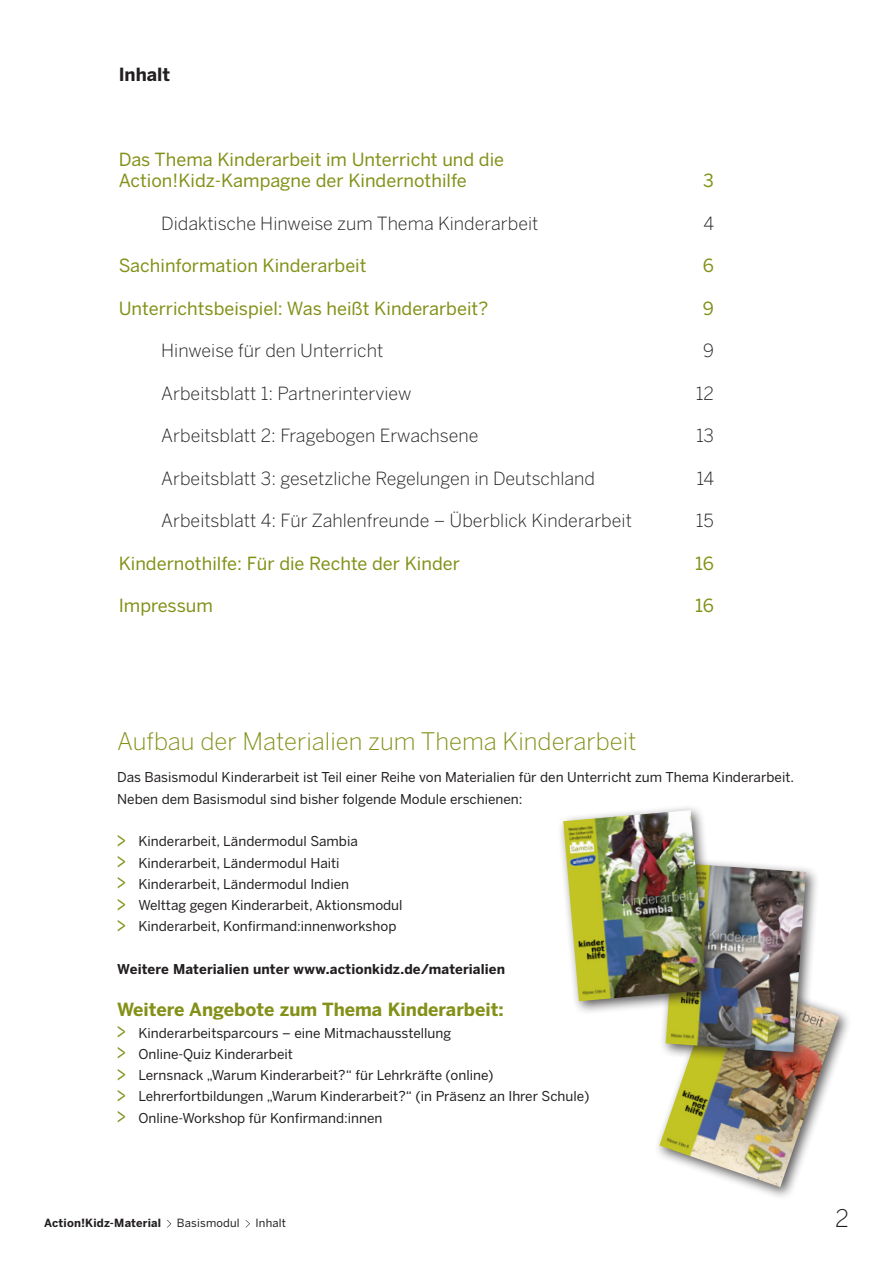
<style>
.page{position:relative;width:893px;height:1263px;background:#fff}
.page>*{position:absolute;margin:0;border:0;box-sizing:border-box;transform-origin:0 0}
.Fließtext{font:300 24px "Benton Sans";color:#839118}
.t1{font:300 24px "Benton Sans";color:#231f20}
.Fließtext-2{font:300 18px "Benton Sans";color:#231f20}
.Fließtext-3{font:18px/21.3px "Benton Sans";color:#839118}
.Zwischentitel{font:700 18px "Benton Sans";color:#839118}
.Fließtext-4{font:700 18px "Benton Sans";color:#231f20}
.Fließtext-5{font:13.5px/21.3px "Benton Sans";color:#231f20}
.Fließtext-6{font:700 13.5px "Benton Sans";letter-spacing:.01em;color:#231f20}
.t2{font:700 11.25px "Benton Sans";letter-spacing:.015em;color:#231f20}
.t3{font:11.25px "Benton Sans";letter-spacing:.015em;color:#231f20}
.s1{font-size:22.5px;color:#839118}
</style>
<div class="page">
<svg style="left:167px;top:1220px;width:4px;height:7px"></svg>
<svg style="left:245px;top:1220px;width:5px;height:7px"></svg>
<div style="left:654px;top:969px;width:199px;height:231px;background:#231f20;opacity:.75"></div>
<img style="left:659px;top:975px;width:180px;height:212px">
<div style="left:659px;top:856px;width:161px;height:210px;background:#231f20;opacity:.75"></div>
<img style="left:666px;top:863px;width:140px;height:189px">
<div style="left:557px;top:804px;width:163px;height:211px;background:#231f20;opacity:.75"></div>
<img style="left:563px;top:810px;width:143px;height:191px">
<p class="Fließtext-4" style="left:119px;top:64px;width:53px">Inhalt</p>
<p class="Fließtext-3" style="left:119px;top:148px;width:387px">Das Thema Kinderarbeit im Unterricht und die<br>Action!Kidz-Kampagne der Kindernothilfe</p>
<p class="Fließtext-3" style="left:703px;top:170px;width:12px">3</p>
<p class="Fließtext-2" style="left:161px;top:212px;width:379px">Didaktische Hinweise zum Thema Kinderarbeit</p>
<p class="Fließtext-2" style="left:703px;top:212px;width:12px">4</p>
<p class="Fließtext-3" style="left:119px;top:255px;width:249px">Sachinformation Kinderarbeit</p>
<p class="Fließtext-3" style="left:703px;top:255px;width:13px">6</p>
<p class="Fließtext-3" style="left:119px;top:297px;width:371px">Unterrichtsbeispiel: Was heißt Kinderarbeit?</p>
<p class="Fließtext-3" style="left:703px;top:297px;width:13px">9</p>
<p class="Fließtext-2" style="left:161px;top:340px;width:224px">Hinweise für den Unterricht</p>
<p class="Fließtext-2" style="left:703px;top:340px;width:12px">9</p>
<p class="Fließtext-2" style="left:161px;top:383px;width:252px">Arbeitsblatt 1: Partnerinterview</p>
<p class="Fließtext-2" style="left:696px;top:383px;width:20px">12</p>
<p class="Fließtext-2" style="left:161px;top:425px;width:319px">Arbeitsblatt 2: Fragebogen Erwachsene</p>
<p class="Fließtext-2" style="left:696px;top:425px;width:19px">13</p>
<p class="Fließtext-2" style="left:161px;top:468px;width:435px">Arbeitsblatt 3: gesetzliche Regelungen in Deutschland</p>
<p class="Fließtext-2" style="left:697px;top:468px;width:19px">14</p>
<p class="Fließtext-2" style="left:161px;top:510px;width:472px">Arbeitsblatt 4: Für Zahlenfreunde – Überblick Kinderarbeit</p>
<p class="Fließtext-2" style="left:696px;top:510px;width:20px">15</p>
<p class="Fließtext-3" style="left:119px;top:552px;width:343px">Kindernothilfe: Für die Rechte der Kinder</p>
<p class="Fließtext-3" style="left:695px;top:552px;width:20px">16</p>
<p class="Fließtext-3" style="left:119px;top:595px;width:96px">Impressum</p>
<p class="Fließtext-3" style="left:695px;top:595px;width:20px">16</p>
<p class="Fließtext" style="left:117px;top:727px;width:521px">Aufbau der Materialien zum Thema Kinderarbeit</p>
<p class="Fließtext-5" style="left:117px;top:767px;width:678px">Das Basismodul Kinderarbeit ist Teil einer Reihe von Materialien für den Unterricht zum Thema Kinderarbeit.<br>Neben dem Basismodul sind bisher folgende Module erschienen:</p>
<p class="Fließtext-5" style="left:117px;top:830px;width:242px"><span class="s1">&gt;</span> Kinderarbeit, Ländermodul Sambia</p>
<p class="Fließtext-5" style="left:117px;top:852px;width:224px"><span class="s1">&gt;</span> Kinderarbeit, Ländermodul Haiti</p>
<p class="Fließtext-5" style="left:117px;top:873px;width:233px"><span class="s1">&gt;</span> Kinderarbeit, Ländermodul Indien</p>
<p class="Fließtext-5" style="left:117px;top:894px;width:287px"><span class="s1">&gt;</span> Welttag gegen Kinderarbeit, Aktionsmodul</p>
<p class="Fließtext-5" style="left:117px;top:915px;width:281px"><span class="s1">&gt;</span> Kinderarbeit, Konfirmand:innenworkshop</p>
<p class="Fließtext-6" style="left:117px;top:961px;width:389px">Weitere Materialien unter www.actionkidz.de/materialien</p>
<p class="Zwischentitel" style="left:117px;top:999px;width:388px">Weitere Angebote zum Thema Kinderarbeit:</p>
<p class="Fließtext-5" style="left:117px;top:1022px;width:335px"><span class="s1">&gt;</span> Kinderarbeitsparcours – eine Mitmachausstellung</p>
<p class="Fließtext-5" style="left:117px;top:1043px;width:177px"><span class="s1">&gt;</span> Online-Quiz Kinderarbeit</p>
<p class="Fließtext-5" style="left:117px;top:1064px;width:378px"><span class="s1">&gt;</span> Lernsnack „Warum Kinderarbeit?“ für Lehrkräfte (online)</p>
<p class="Fließtext-5" style="left:117px;top:1086px;width:474px"><span class="s1">&gt;</span> Lehrerfortbildungen „Warum Kinderarbeit?“ (in Präsenz an Ihrer Schule)</p>
<p class="Fließtext-5" style="left:117px;top:1107px;width:267px"><span class="s1">&gt;</span> Online-Workshop für Konfirmand:innen</p>
<p class="t2" style="left:44px;top:1217px;width:119px">Action!Kidz-Material</p>
<p class="t3" style="left:177px;top:1217px;width:64px">Basismodul</p>
<p class="t3" style="left:256px;top:1217px;width:32px">Inhalt</p>
<h1 class="t1" style="left:835px;top:1204px;width:15px">2</h1>
</div>
